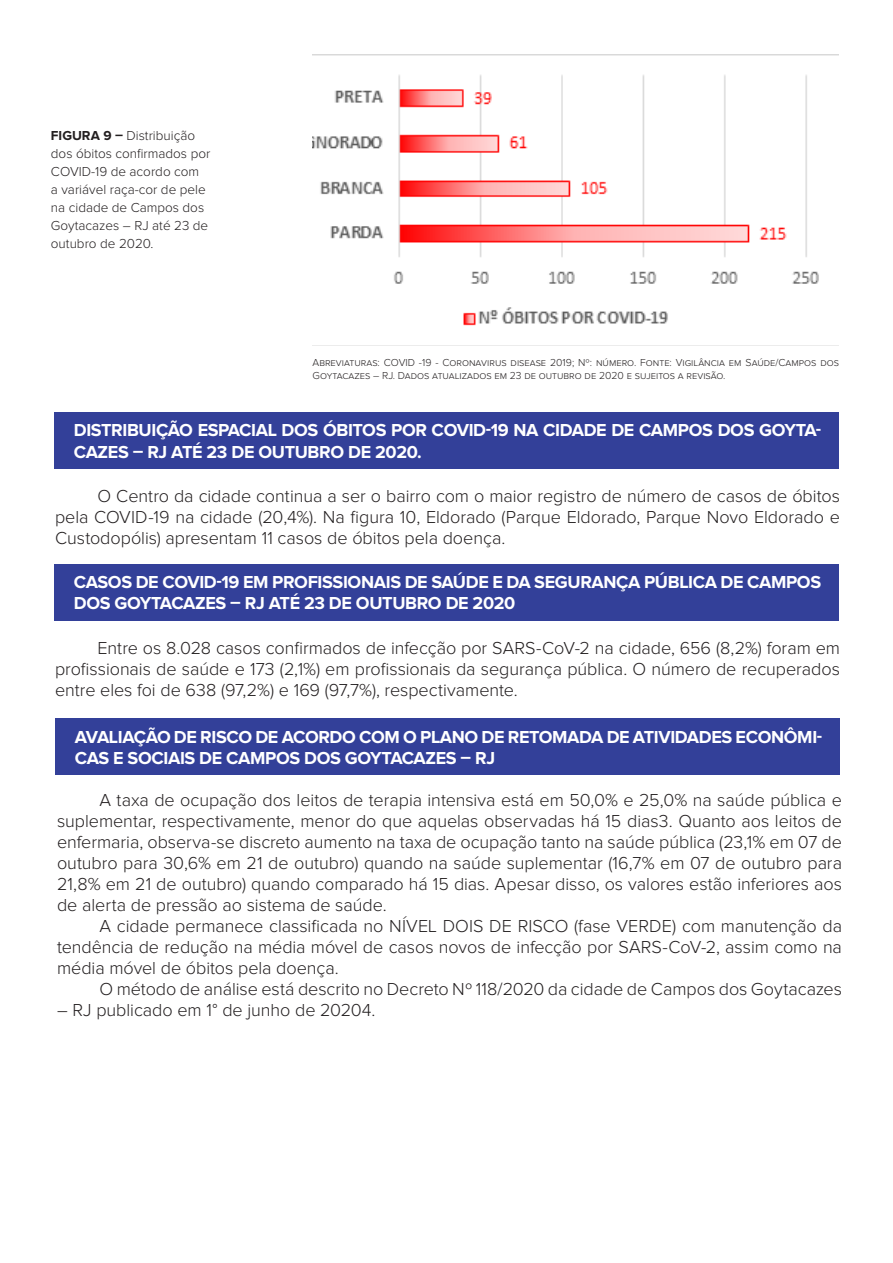
<style>
.page{position:relative;width:893px;height:1263px;background:#fff}
.page>*{position:absolute;margin:0;border:0;box-sizing:border-box;transform-origin:0 0}
.t1{font:300 18px/21px "Proxima Nova";letter-spacing:-.005em;color:#231f20;text-align:justify}
.t2{font:700 18px/21.6px "Proxima Nova";letter-spacing:-.02em;color:#fff}
.t3{font:300 13.5px/18px "Proxima Nova";color:#231f20}
.t4{font:300 10.5px/13.5px "Proxima Nova";color:#231f20}
.s1{font-weight:700}
</style>
<div class="page">
<img style="left:313px;top:54px;width:526px;height:272px">
<div style="left:54px;top:412px;width:785px;height:57px;background:#334099"></div>
<div style="left:54px;top:564px;width:785px;height:56px;background:#334099"></div>
<div style="left:55px;top:719px;width:785px;height:56px;background:#334099"></div>
<p class="t3" style="left:51px;top:127px;width:161px"><span class="s1">FIGURA 9 –</span> Distribuição dos óbitos confirmados por<br>COVID-19 de acordo com<br>a variável raça-cor de pele na cidade de Campos dos<br>Goytacazes – RJ até 23 de outubro de 2020.</p>
<p class="t4" style="left:313px;top:356px;width:528px">Abreviaturas: COVID -19 - Coronavirus disease 2019; Nº: número. Fonte: Vigilância em Saúde/Campos dos<br>Goytacazes – RJ. Dados atualizados em 23 de outubro de 2020 e sujeitos a revisão.</p>
<p class="t2" style="left:74px;top:420px;width:749px">DISTRIBUIÇÃO ESPACIAL DOS ÓBITOS POR COVID-19 NA CIDADE DE CAMPOS DOS GOYTA-<br>CAZES – RJ ATÉ 23 DE OUTUBRO DE 2020.</p>
<p class="t1" style="left:55px;top:486px;width:786px;text-indent:43px">O Centro da cidade continua a ser o bairro com o maior registro de número de casos de óbitos pela COVID-19 na cidade (20,4%). Na figura 10, Eldorado (Parque Eldorado, Parque Novo Eldorado e Custodopólis) apresentam 11 casos de óbitos pela doença.</p>
<p class="t2" style="left:74px;top:572px;width:749px">CASOS DE COVID-19 EM PROFISSIONAIS DE SAÚDE E DA SEGURANÇA PÚBLICA DE CAMPOS<br>DOS GOYTACAZES – RJ ATÉ 23 DE OUTUBRO DE 2020</p>
<p class="t1" style="left:55px;top:638px;width:786px;text-indent:43px">Entre os 8.028 casos confirmados de infecção por SARS-CoV-2 na cidade, 656 (8,2%) foram em profissionais de saúde e 173 (2,1%) em profissionais da segurança pública. O número de recuperados entre eles foi de 638 (97,2%) e 169 (97,7%), respectivamente.</p>
<p class="t2" style="left:75px;top:726px;width:749px">AVALIAÇÃO DE RISCO DE ACORDO COM O PLANO DE RETOMADA DE ATIVIDADES ECONÔMI-<br>CAS E SOCIAIS DE CAMPOS DOS GOYTACAZES – RJ</p>
<p class="t1" style="left:57px;top:790px;width:786px;text-indent:43px">A taxa de ocupação dos leitos de terapia intensiva está em 50,0% e 25,0% na saúde pública e suplementar, respectivamente, menor do que aquelas observadas há 15 dias3. Quanto aos leitos de enfermaria, observa-se discreto aumento na taxa de ocupação tanto na saúde pública (23,1% em 07 de outubro para 30,6% em 21 de outubro) quando na saúde suplementar (16,7% em 07 de outubro para 21,8% em 21 de outubro) quando comparado há 15 dias. Apesar disso, os valores estão inferiores aos de alerta de pressão ao sistema de saúde.</p>
<p class="t1" style="left:57px;top:916px;width:787px;text-indent:43px">A cidade permanece classificada no NÍVEL DOIS DE RISCO (fase VERDE) com manutenção da tendência de redução na média móvel de casos novos de infecção por SARS-CoV-2, assim como na média móvel de óbitos pela doença.</p>
<p class="t1" style="left:100px;top:979px;width:744px">O método de análise está descrito no Decreto Nº 118/2020 da cidade de Campos dos Goytacazes</p>
<p class="t1" style="left:57px;top:1000px;width:320px">– RJ publicado em 1° de junho de 20204.</p>
</div>
